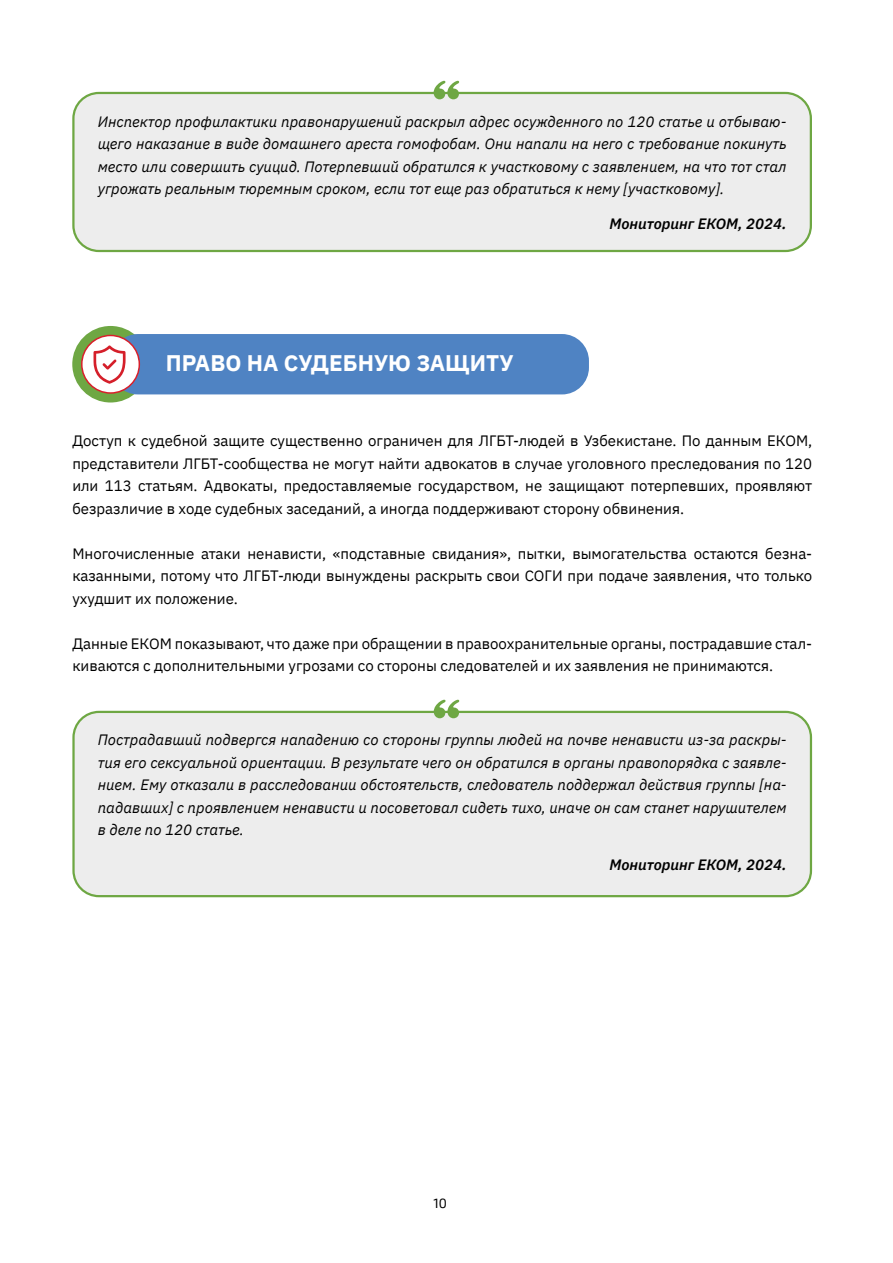
<style>
.page{position:relative;width:893px;height:1263px;background:#fff}
.page>*{position:absolute;margin:0;border:0;box-sizing:border-box;transform-origin:0 0}
.t1{font:700 22.5px "IBM Plex Sans";color:#fff}
.t2{font:15px/22.5px "IBM Plex Sans";color:#000;text-align:justify}
.t3{font:italic 15px/22.5px "IBM Plex Sans";color:#000;text-align:justify}
.t4{font:italic 600 15px "IBM Plex Sans";color:#000}
.t5{font:13.5px "Exo 2";color:#000}
</style>
<div class="page">
<div style="left:73px;top:93px;width:738px;height:158px;background:#ededed;border-radius:26px"></div>
<div style="left:72px;top:92px;width:740px;height:160px;border:2px solid #6ea743;border-radius:26px"></div>
<div style="left:74px;top:712px;width:737px;height:184px;background:#ededed;border-radius:26px"></div>
<div style="left:72px;top:711px;width:740px;height:186px;border:2px solid #6ea743;border-radius:26px"></div>
<svg style="left:434px;top:81px;width:25px;height:18px"></svg>
<svg style="left:434px;top:700px;width:25px;height:18px"></svg>
<div style="left:72px;top:326px;width:77px;height:76px;background:#6ea743;border-radius:50%"></div>
<div style="left:111px;top:334px;width:478px;height:60px;background:#4f83c3;border-radius:27px"></div>
<div style="left:82px;top:335px;width:57px;height:58px;background:#fff;border-radius:50%"></div>
<div style="left:81px;top:335px;width:59px;height:59px;border:2px solid #d91f2a;border-radius:50%"></div>
<svg style="left:93px;top:345px;width:33px;height:39px"></svg>
<p class="t3" style="left:98px;top:109px;width:690px">Инспектор профилактики правонарушений раскрыл адрес осужденного по 120 статье и отбываю&shy;щего наказание в виде домашнего ареста гомофобам. Они напали на него с требование покинуть место или совершить суицид. Потерпевший обратился к участковому с заявлением, на что тот стал угрожать реальным тюремным сроком, если тот еще раз обратиться к нему [участковому].</p>
<p class="t4" style="left:609px;top:211px;width:179px">Мониторинг ЕКОМ, 2024.</p>
<h1 class="t1" style="left:166px;top:345px;width:349px">ПРАВО НА СУДЕБНУЮ ЗАЩИТУ</h1>
<p class="t2" style="left:72px;top:428px;width:741px">Доступ к судебной защите существенно ограничен для ЛГБТ-людей в Узбекистане. По данным ЕКОМ, представители ЛГБТ-сообщества не могут найти адвокатов в случае уголовного преследования по 120 или 113 статьям. Адвокаты, предоставляемые государством, не защищают потерпевших, проявляют безразличие в ходе судебных заседаний, а иногда поддерживают сторону обвинения.</p>
<p class="t2" style="left:72px;top:541px;width:741px">Многочисленные атаки ненависти, «подставные свидания», пытки, вымогательства остаются безна&shy;казанными, потому что ЛГБТ-люди вынуждены раскрыть свои СОГИ при подаче заявления, что только ухудшит их положение.</p>
<p class="t2" style="left:72px;top:631px;width:741px">Данные ЕКОМ показывают, что даже при обращении в правоохранительные органы, пострадавшие стал&shy;киваются с дополнительными угрозами со стороны следователей и их заявления не принимаются.</p>
<p class="t3" style="left:98px;top:727px;width:690px">Пострадавший подвергся нападению со стороны группы людей на почве ненависти из-за раскры&shy;тия его сексуальной ориентации. В результате чего он обратился в органы правопорядка с заявле&shy;нием. Ему отказали в расследовании обстоятельств, следователь поддержал действия группы [на&shy;падавших] с проявлением ненависти и посоветовал сидеть тихо, иначе он сам станет нарушителем в деле по 120 статье.</p>
<p class="t4" style="left:609px;top:853px;width:179px">Мониторинг ЕКОМ, 2024.</p>
<p class="t5" style="left:433px;top:1195px;width:15px">10</p>
</div>
